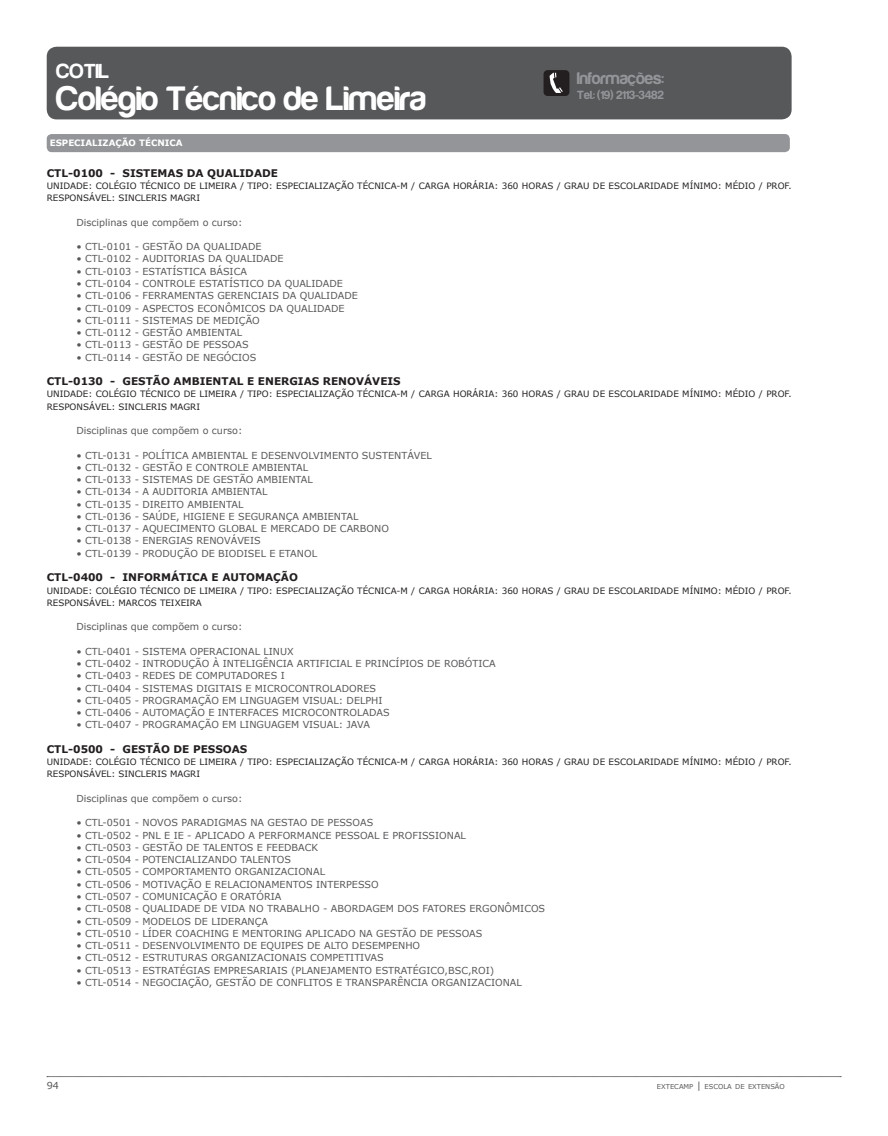
<style>
.page{position:relative;width:888px;height:1136px;background:#fff}
.page>*{position:absolute;margin:0;border:0;box-sizing:border-box;transform-origin:0 0}
.t1{font:700 35px "Harabara";color:#fff}
.t2{font:700 21px "Harabara";color:#fff}
.t3{font:700 17.5px "Harabara";color:#939598}
.t4{font:700 12.25px "Harabara";color:#939598}
.Nome_Do_Curso{font:700 10.5px "Verdana";color:#231f20}
.ementa{font:9.62px "Verdana";color:#57585a}
.t5{font:9.62px "Verdana";color:#57585a}
.Info_do_curso{font:8.75px/12.2px "Verdana";color:#231f20}
.t6{font:700 8.75px "Verdana";color:#fff}
.t7{font:6.65px "Verdana";color:#57585a}
.s1{font-size:9.62px}
</style>
<div class="page">
<div style="left:47px;top:134px;width:742px;height:18px;background:#939598;border-radius:5px"></div>
<div style="left:47px;top:47px;width:744px;height:72px;background:#57585a;border-radius:10px"></div>
<div style="left:543px;top:70px;width:26px;height:26px;background:#231f20;border-radius:4px"></div>
<svg style="left:549px;top:73px;width:13px;height:20px"></svg>
<p class="t2" style="left:57px;top:60px;width:54px">COTIL</p>
<p class="t1" style="left:57px;top:80px;width:371px">Colégio Técnico de Limeira</p>
<p class="t3" style="left:577px;top:69px;width:88px">Informações:</p>
<p class="t4" style="left:577px;top:88px;width:88px">Tel.: (19) 2113-3482</p>
<p class="t6" style="left:50px;top:137px;width:134px">ESPECIALIZAÇÃO TÉCNICA</p>
<p class="Nome_Do_Curso" style="left:47px;top:166px;width:233px">CTL-0100 - SISTEMAS DA QUALIDADE</p>
<p class="Info_do_curso" style="left:47px;top:179px;width:746px">UNIDADE: COLÉGIO TÉCNICO DE LIMEIRA / TIPO: ESPECIALIZAÇÃO TÉCNICA-M / CARGA HORÁRIA: 360 HORAS / GRAU DE ESCOLARIDADE MÍNIMO: MÉDIO / PROF.<br>RESPONSÁVEL: SINCLERIS MAGRI</p>
<p class="ementa" style="left:76px;top:216px;width:167px">Disciplinas que compõem o curso:</p>
<p class="ementa" style="left:76px;top:240px;width:186px">• CTL-0101 - GESTÃO DA QUALIDADE</p>
<p class="ementa" style="left:76px;top:253px;width:208px">• CTL-0102 - AUDITORIAS DA QUALIDADE</p>
<p class="ementa" style="left:76px;top:265px;width:172px">• CTL-0103 - ESTATÍSTICA BÁSICA</p>
<p class="ementa" style="left:76px;top:277px;width:268px">• CTL-0104 - CONTROLE ESTATÍSTICO DA QUALIDADE</p>
<p class="ementa" style="left:76px;top:289px;width:283px">• CTL-0106 - FERRAMENTAS GERENCIAIS DA QUALIDADE</p>
<p class="ementa" style="left:76px;top:302px;width:269px">• CTL-0109 - ASPECTOS ECONÔMICOS DA QUALIDADE</p>
<p class="ementa" style="left:76px;top:314px;width:185px">• CTL-0111 - SISTEMAS DE MEDIÇÃO</p>
<p class="ementa" style="left:76px;top:326px;width:167px">• CTL-0112 - GESTÃO AMBIENTAL</p>
<p class="ementa" style="left:76px;top:338px;width:173px">• CTL-0113 - GESTÃO DE PESSOAS</p>
<p class="ementa" style="left:76px;top:351px;width:181px">• CTL-0114 - GESTÃO DE NEGÓCIOS</p>
<p class="Nome_Do_Curso" style="left:47px;top:374px;width:355px">CTL-0130 - GESTÃO AMBIENTAL E ENERGIAS RENOVÁVEIS</p>
<p class="Info_do_curso" style="left:47px;top:387px;width:746px">UNIDADE: COLÉGIO TÉCNICO DE LIMEIRA / TIPO: ESPECIALIZAÇÃO TÉCNICA-M / CARGA HORÁRIA: 360 HORAS / GRAU DE ESCOLARIDADE MÍNIMO: MÉDIO / PROF.<br>RESPONSÁVEL: SINCLERIS MAGRI</p>
<p class="ementa" style="left:76px;top:424px;width:167px">Disciplinas que compõem o curso:</p>
<p class="ementa" style="left:76px;top:449px;width:357px">• CTL-0131 - POLÍTICA AMBIENTAL E DESENVOLVIMENTO SUSTENTÁVEL</p>
<p class="ementa" style="left:76px;top:461px;width:233px">• CTL-0132 - GESTÃO E CONTROLE AMBIENTAL</p>
<p class="ementa" style="left:76px;top:473px;width:238px">• CTL-0133 - SISTEMAS DE GESTÃO AMBIENTAL</p>
<p class="ementa" style="left:76px;top:485px;width:192px">• CTL-0134 - A AUDITORIA AMBIENTAL</p>
<p class="ementa" style="left:76px;top:498px;width:168px">• CTL-0135 - DIREITO AMBIENTAL</p>
<p class="ementa" style="left:76px;top:510px;width:283px">• CTL-0136 - SAÚDE, HIGIENE E SEGURANÇA AMBIENTAL</p>
<p class="ementa" style="left:76px;top:522px;width:314px">• CTL-0137 - AQUECIMENTO GLOBAL E MERCADO DE CARBONO</p>
<p class="ementa" style="left:76px;top:534px;width:185px">• CTL-0138 - ENERGIAS RENOVÁVEIS</p>
<p class="ementa" style="left:76px;top:547px;width:242px">• CTL-0139 - PRODUÇÃO DE BIODISEL E ETANOL</p>
<p class="Nome_Do_Curso" style="left:47px;top:570px;width:252px">CTL-0400 - INFORMÁTICA E AUTOMAÇÃO</p>
<p class="Info_do_curso" style="left:47px;top:583px;width:746px">UNIDADE: COLÉGIO TÉCNICO DE LIMEIRA / TIPO: ESPECIALIZAÇÃO TÉCNICA-M / CARGA HORÁRIA: 360 HORAS / GRAU DE ESCOLARIDADE MÍNIMO: MÉDIO / PROF.<br>RESPONSÁVEL: MARCOS TEIXEIRA</p>
<p class="ementa" style="left:76px;top:620px;width:167px">Disciplinas que compõem o curso:</p>
<p class="ementa" style="left:76px;top:645px;width:219px">• CTL-0401 - SISTEMA OPERACIONAL LINUX</p>
<p class="ementa" style="left:76px;top:657px;width:420px">• CTL-0402 - INTRODUÇÃO À INTELIGÊNCIA ARTIFICIAL E PRINCÍPIOS DE ROBÓTICA</p>
<p class="ementa" style="left:76px;top:669px;width:210px">• CTL-0403 - REDES DE COMPUTADORES I</p>
<p class="ementa" style="left:76px;top:681px;width:301px">• CTL-0404 - SISTEMAS DIGITAIS E MICROCONTROLADORES</p>
<p class="ementa" style="left:76px;top:694px;width:307px">• CTL-0405 - PROGRAMAÇÃO EM LINGUAGEM VISUAL: DELPHI</p>
<p class="ementa" style="left:76px;top:706px;width:314px">• CTL-0406 - AUTOMAÇÃO E INTERFACES MICROCONTROLADAS</p>
<p class="ementa" style="left:76px;top:718px;width:295px">• CTL-0407 - PROGRAMAÇÃO EM LINGUAGEM VISUAL: JAVA</p>
<p class="Nome_Do_Curso" style="left:47px;top:742px;width:202px">CTL-0500 - GESTÃO DE PESSOAS</p>
<p class="Info_do_curso" style="left:47px;top:755px;width:746px">UNIDADE: COLÉGIO TÉCNICO DE LIMEIRA / TIPO: ESPECIALIZAÇÃO TÉCNICA-M / CARGA HORÁRIA: 360 HORAS / GRAU DE ESCOLARIDADE MÍNIMO: MÉDIO / PROF.<br>RESPONSÁVEL: SINCLERIS MAGRI</p>
<p class="ementa" style="left:76px;top:792px;width:167px">Disciplinas que compõem o curso:</p>
<p class="ementa" style="left:76px;top:816px;width:298px">• CTL-0501 - NOVOS PARADIGMAS NA GESTAO DE PESSOAS</p>
<p class="ementa" style="left:76px;top:828px;width:391px">• CTL-0502 - PNL E IE - APLICADO A PERFORMANCE PESSOAL E PROFISSIONAL</p>
<p class="ementa" style="left:76px;top:841px;width:243px">• CTL-0503 - GESTÃO DE TALENTOS E FEEDBACK</p>
<p class="ementa" style="left:76px;top:853px;width:216px">• CTL-0504 - POTENCIALIZANDO TALENTOS</p>
<p class="ementa" style="left:76px;top:865px;width:250px">• CTL-0505 - COMPORTAMENTO ORGANIZACIONAL</p>
<p class="ementa" style="left:76px;top:877px;width:303px">• CTL-0506 - MOTIVAÇÃO E RELACIONAMENTOS INTERPESSO</p>
<p class="ementa" style="left:76px;top:890px;width:206px">• CTL-0507 - COMUNICAÇÃO E ORATÓRIA</p>
<p class="ementa" style="left:76px;top:902px;width:470px">• CTL-0508 - QUALIDADE DE VIDA NO TRABALHO - ABORDAGEM DOS FATORES ERGONÔMICOS</p>
<p class="ementa" style="left:76px;top:914px;width:193px">• CTL-0509 - MODELOS DE LIDERANÇA</p>
<p class="ementa" style="left:76px;top:926px;width:407px">• CTL-0510 - LÍDER COACHING E MENTORING APLICADO NA GESTÃO DE PESSOAS</p>
<p class="ementa" style="left:76px;top:939px;width:345px">• CTL-0511 - DESENVOLVIMENTO DE EQUIPES DE ALTO DESEMPENHO</p>
<p class="ementa" style="left:76px;top:951px;width:308px">• CTL-0512 - ESTRUTURAS ORGANIZACIONAIS COMPETITIVAS</p>
<p class="ementa" style="left:76px;top:963px;width:419px">• CTL-0513 - ESTRATÉGIAS EMPRESARIAIS (PLANEJAMENTO ESTRATÉGICO,BSC,ROI)</p>
<p class="ementa" style="left:76px;top:975px;width:446px">• CTL-0514 - NEGOCIAÇÃO, GESTÃO DE CONFLITOS E TRANSPARÊNCIA ORGANIZACIONAL</p>
<p class="t5" style="left:47px;top:1078px;width:14px">94</p>
<p class="t7" style="left:656px;top:1082px;width:129px">EXTECAMP <span class="s1">|</span> ESCOLA DE EXTENSÃO</p>
</div>
